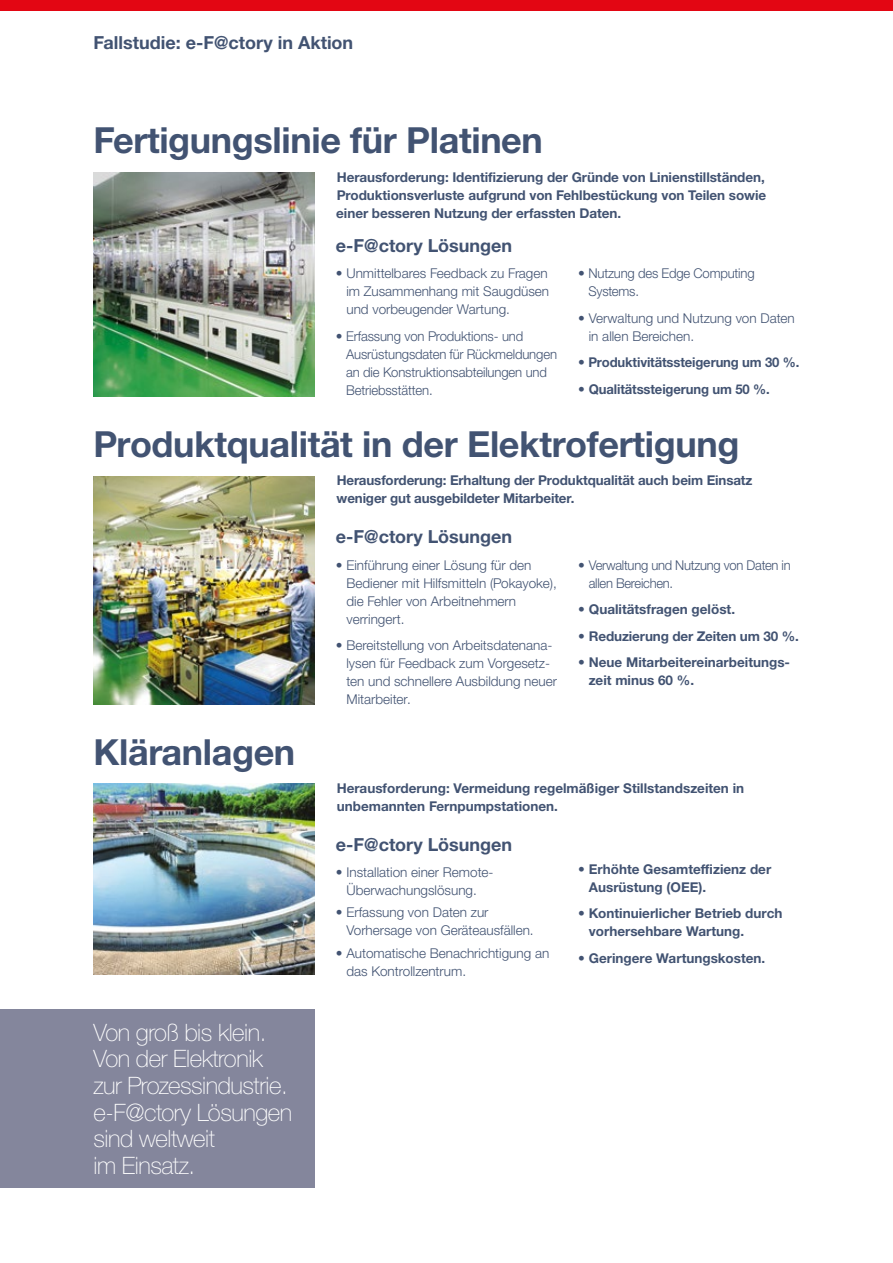
<style>
.page{position:relative;width:893px;height:1263px;background:#fff}
.page>*{position:absolute;margin:0;border:0;box-sizing:border-box;transform-origin:0 0}
.t1{font:700 36px "Helvetica Neue LTW1 G";letter-spacing:-.01em;color:#425372}
.t2{font:100 24px/26.5px "Helvetica Neue LTW1 G";letter-spacing:-.02em;color:#fff}
.t3{font:700 18px "Helvetica Neue LTW1 G";color:#425372}
.t4{font:300 13.5px/18px "Helvetica Neue LTW1 G";color:#425372}
.t5{font:700 13.5px/18px "Helvetica Neue LTW1 G";letter-spacing:-.005em;color:#425372}
.t6{font:300 13.5px/18px "Helvetica Neue LTW1 G";letter-spacing:-.02em;color:#425372}
.s1{font-weight:300}
</style>
<div class="page">
<div style="left:0;top:0;width:893px;height:11px;background:#e30613"></div>
<img style="left:94px;top:172px;width:221px;height:225px">
<img style="left:94px;top:477px;width:221px;height:227px">
<img style="left:94px;top:783px;width:221px;height:192px">
<div style="left:0;top:1009px;width:315px;height:179px;background:#84869c"></div>
<h3 class="t3" style="left:94px;top:31px;width:261px">Fallstudie: e-F@ctory in Aktion</h3>
<h1 class="t1" style="left:94px;top:118px;width:451px">Fertigungslinie für Platinen</h1>
<p class="t5" style="left:336px;top:168px;width:431px;text-align:justify">Herausforderung: Identifizierung der Gründe von Linienstillständen, Produktionsverluste aufgrund von Fehlbestückung von Teilen sowie einer besseren Nutzung der erfassten Daten.</p>
<h3 class="t3" style="left:336px;top:234px;width:178px">e-F@ctory Lösungen</h3>
<p class="t4" style="left:346px;top:264px;width:204px;text-align:justify;text-indent:-11px">• Unmittelbares Feedback zu Fragen im Zusammenhang mit Saugdüsen und vorbeugender Wartung.</p>
<p class="t4" style="left:346px;top:327px;width:212px;text-indent:-10px">• Erfassung von Produktions- und<br>Ausrüstungsdaten für Rückmeldungen an die Konstruktionsabteilungen und<br>Betriebsstätten.</p>
<p class="t4" style="left:588px;top:264px;width:168px;text-indent:-10px">• Nutzung des Edge Computing<br>Systems.</p>
<p class="t4" style="left:589px;top:309px;width:207px;text-indent:-11px">• Verwaltung und Nutzung von Daten in allen Bereichen.</p>
<p class="t5" style="left:578px;top:353px;width:223px"><span class="s1">•</span> Produktivitätssteigerung um 30 %.</p>
<p class="t5" style="left:578px;top:380px;width:193px"><span class="s1">•</span> Qualitätssteigerung um 50 %.</p>
<h1 class="t1" style="left:94px;top:422px;width:647px">Produktqualität in der Elektrofertigung</h1>
<p class="t5" style="left:337px;top:471px;width:417px">Herausforderung: Erhaltung der Produktqualität auch beim Einsatz weniger gut ausgebildeter Mitarbeiter.</p>
<h1 class="t1" style="left:94px;top:730px;width:203px">Kläranlagen</h1>
<h2 class="t2" style="left:94px;top:1019px;width:200px">Von groß bis klein.<br>Von der Elektronik zur Prozessindustrie. e-F@ctory Lösungen sind weltweit<br>im Einsatz.</h2>
<h3 class="t3" style="left:336px;top:526px;width:178px">e-F@ctory Lösungen</h3>
<p class="t4" style="left:346px;top:556px;width:212px;text-indent:-11px">• Einführung einer Lösung für den<br>Bediener mit Hilfsmitteln (Pokayoke), die Fehler von Arbeitnehmern verringert.</p>
<p class="t4" style="left:346px;top:636px;width:212px;text-indent:-11px">• Bereitstellung von Arbeitsdatenana&shy;lysen für Feedback zum Vorgesetz&shy;ten und schnellere Ausbildung neuer<br>Mitarbeiter.</p>
<p class="t6" style="left:589px;top:556px;width:203px;text-indent:-10px">• Verwaltung und Nutzung von Daten in allen Bereichen.</p>
<p class="t5" style="left:578px;top:600px;width:158px">• Qualitätsfragen gelöst.</p>
<p class="t5" style="left:578px;top:627px;width:222px">• Reduzierung der Zeiten um 30 %.</p>
<p class="t5" style="left:589px;top:653px;width:203px;text-indent:-11px">• Neue Mitarbeitereinarbeitungs&shy;zeit minus 60 %.</p>
<p class="t5" style="left:337px;top:779px;width:409px">Herausforderung: Vermeidung regelmäßiger Stillstandszeiten in unbemannten Fernpumpstationen.</p>
<h3 class="t3" style="left:336px;top:833px;width:178px">e-F@ctory Lösungen</h3>
<p class="t4" style="left:336px;top:863px;width:159px;text-align:center">• Installation einer Remote-<br>Überwachungslösung.</p>
<p class="t4" style="left:346px;top:903px;width:189px;text-indent:-11px">• Erfassung von Daten zur<br>Vorhersage von Geräteausfällen.</p>
<p class="t4" style="left:346px;top:944px;width:204px;text-indent:-11px">• Automatische Benachrichtigung an das Kontrollzentrum.</p>
<p class="t5" style="left:589px;top:860px;width:184px;text-indent:-11px">• Erhöhte Gesamteffizienz der<br>Ausrüstung (OEE).</p>
<p class="t5" style="left:589px;top:904px;width:195px;text-indent:-11px">• Kontinuierlicher Betrieb durch vorhersehbare Wartung.</p>
<p class="t5" style="left:578px;top:949px;width:188px">• Geringere Wartungskosten.</p>
</div>
